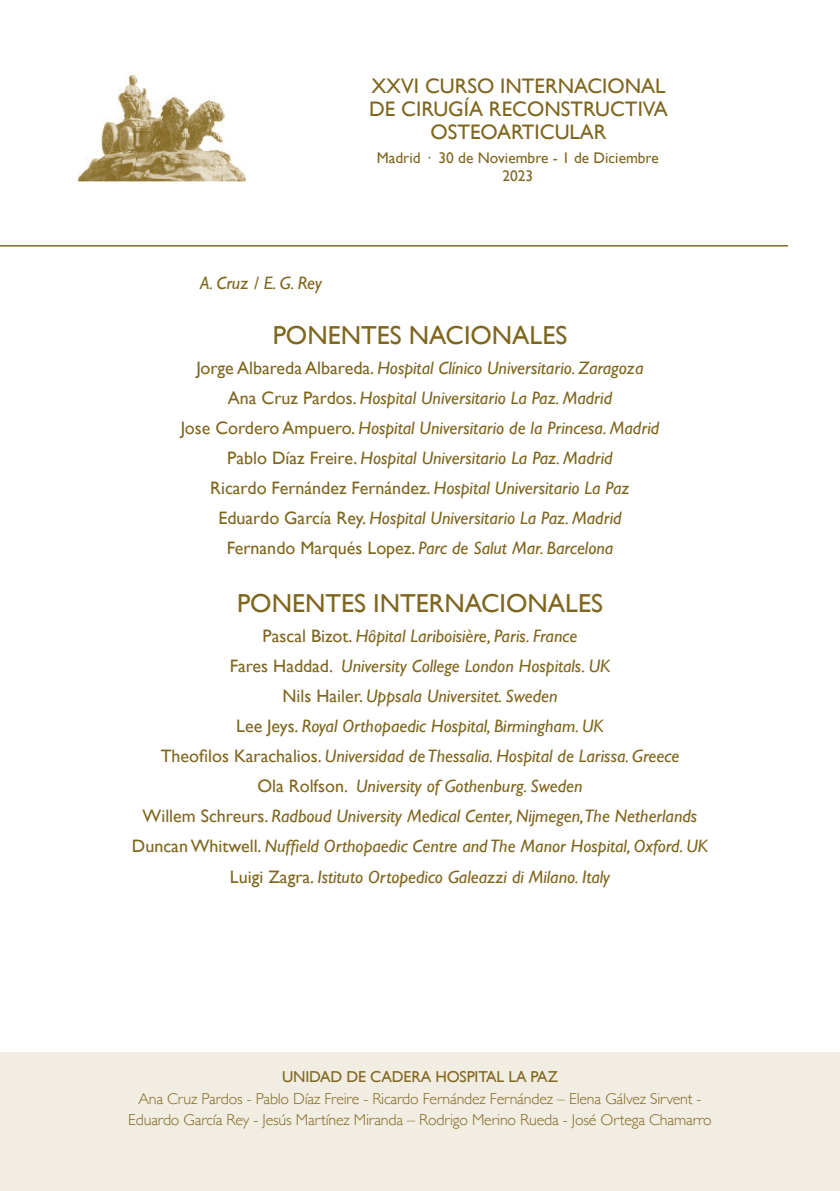
<style>
.page{position:relative;width:840px;height:1191px;background:#fff}
.page>*{position:absolute;margin:0;border:0;box-sizing:border-box;transform-origin:0 0}
.t1{font:26px "Gill Sans";color:#7f661e}
.t2{font:21px/23px "Gill Sans";color:#7f661e;text-align:center}
.t3{font:italic 18px/30px "Gill Sans";color:#7f661e;text-align:center}
.t4{font:300 15.8px/21.2px "Gill Sans";letter-spacing:-.01em;color:#7f661e;text-align:center}
.t5{font:15.8px "Gill Sans";letter-spacing:-.01em;color:#7f661e}
.t6{font:15.4px/18.4px "Gill Sans";color:#7f661e;text-align:center}
.s1{font-style:normal}
</style>
<div class="page">
<hr style="left:0;top:245px;width:787px;height:1px;background:#7f661e">
<img style="left:78px;top:73px;width:167px;height:108px">
<div style="left:0;top:1052px;width:839px;height:139px;background:#f2ede2"></div>
<p class="t2" style="left:369px;top:74px;width:300px">XXVI CURSO INTERNACIONAL<br>DE CIRUGÍA RECONSTRUCTIVA<br>OSTEOARTICULAR</p>
<p class="t6" style="left:376px;top:148px;width:283px">Madrid · 30 de Noviembre - 1 de Diciembre<br>2023</p>
<p class="t3" style="left:200px;top:268px;width:123px">A. Cruz / E. G. Rey</p>
<h1 class="t1" style="left:272px;top:320px;width:296px">PONENTES NACIONALES</h1>
<p class="t3" style="left:181px;top:353px;width:479px"><span class="s1">Jorge Albareda Albareda.</span> Hospital Clínico Universitario. Zaragoza <span class="s1">Ana Cruz Pardos.</span> Hospital Universitario La Paz. Madrid<br><span class="s1">Jose Cordero Ampuero.</span> Hospital Universitario de la Princesa. Madrid <span class="s1">Pablo Díaz Freire.</span> Hospital Universitario La Paz. Madrid<br><span class="s1">Ricardo Fernández Fernández.</span> Hospital Universitario La Paz <span class="s1">Eduardo García Rey.</span> Hospital Universitario La Paz. Madrid<br><span class="s1">Fernando Marqués Lopez.</span> Parc de Salut Mar. Barcelona</p>
<h1 class="t1" style="left:237px;top:588px;width:367px">PONENTES INTERNACIONALES</h1>
<p class="t3" style="left:132px;top:621px;width:577px"><span class="s1">Pascal Bizot.</span> Hôpital Lariboisière, Paris. France<br><span class="s1">Fares Haddad.</span> University College London Hospitals. UK<br><span class="s1">Nils Hailer.</span> Uppsala Universitet. Sweden<br><span class="s1">Lee Jeys.</span> Royal Orthopaedic Hospital, Birmingham. UK<br><span class="s1">Theofilos Karachalios.</span> Universidad de Thessalia. Hospital de Larissa. Greece<br><span class="s1">Ola Rolfson.</span> University of Gothenburg. Sweden<br><span class="s1">Willem Schreurs.</span> Radboud University Medical Center, Nijmegen,The Netherlands <span class="s1">Duncan Whitwell.</span> Nuffield Orthopaedic Centre and The Manor Hospital, Oxford. UK <span class="s1">Luigi Zagra.</span> Istituto Ortopedico Galeazzi di Milano. Italy</p>
<p class="t5" style="left:282px;top:1067px;width:277px">UNIDAD DE CADERA HOSPITAL LA PAZ</p>
<p class="t4" style="left:128px;top:1087px;width:584px">Ana Cruz Pardos - Pablo Díaz Freire - Ricardo Fernández Fernández – Elena Gálvez Sirvent -<br>Eduardo García Rey - Jesús Martínez Miranda – Rodrigo Merino Rueda - José Ortega Chamarro</p>
</div>
